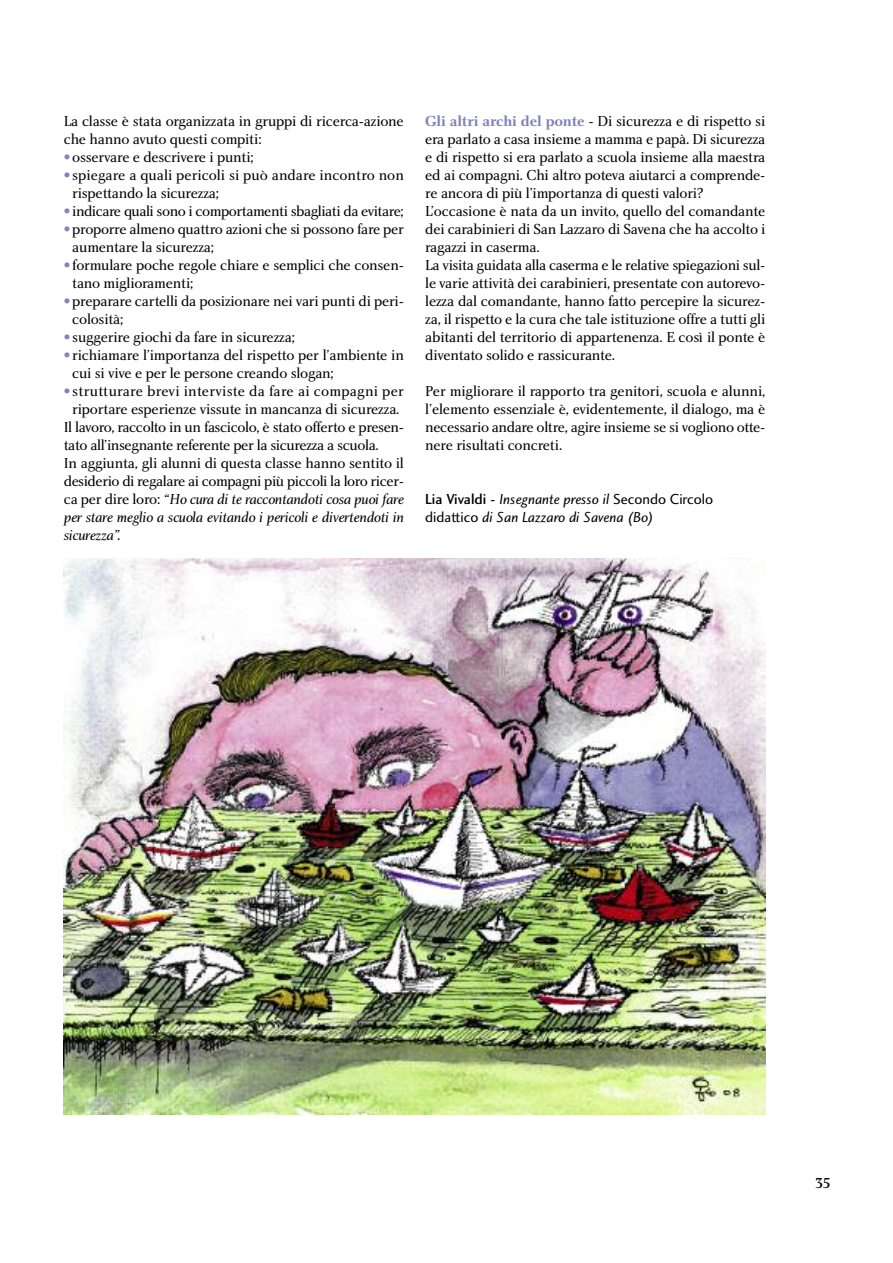
<style>
.page{position:relative;width:893px;height:1263px;background:#fff}
.page>*{position:absolute;margin:0;border:0;box-sizing:border-box;transform-origin:0 0}
.t1{font:15px/18px "Charlotte Book Plain";letter-spacing:-.02em;color:#000}
.t2{font:15px/18px "Charlotte Book Italic Plain";letter-spacing:-.015em;color:#000;text-align:justify}
.t3{font:15px/18px "Charlotte Sans Book Italic Plain";color:#000}
.t4{font:15px "Charlotte Book Plain";letter-spacing:.01em;color:#000}
.t5{font:15px "Charlotte Medium Plain";color:#000}
.s1{color:#7f82bd}
.s2{font-family:"Charlotte Book Plain"}
.s3{font-family:"Charlotte Bold Plain";color:#7f82bd}
.s4{font-family:"Charlotte Sans Medium Plain"}
.s5{font-family:"Charlotte Sans Book Plain"}
</style>
<div class="page">
<img style="left:64px;top:558px;width:701px;height:556px">
<p class="t1" style="left:64px;top:113px;width:342px">La classe è stata organizzata in gruppi di ricerca-azione che hanno avuto questi compiti:</p>
<p class="t1" style="left:64px;top:149px;width:191px"><span class="s1">•</span>osservare e descrivere i punti;</p>
<p class="t1" style="left:72px;top:167px;width:333px;text-indent:-9px"><span class="s1">•</span> spiegare a quali pericoli si può andare incontro non rispettando la sicurezza;</p>
<p class="t1" style="left:64px;top:203px;width:341px"><span class="s1">•</span> indicare quali sono i comportamenti sbagliati da evitare;</p>
<p class="t1" style="left:72px;top:221px;width:333px;text-indent:-9px"><span class="s1">•</span>proporre almeno quattro azioni che si possono fare per aumentare la sicurezza;</p>
<p class="t1" style="left:72px;top:257px;width:333px;text-indent:-9px"><span class="s1">•</span> formulare poche regole chiare e semplici che consen&shy;tano miglioramenti;</p>
<p class="t1" style="left:72px;top:293px;width:333px;text-indent:-9px"><span class="s1">•</span>preparare cartelli da posizionare nei vari punti di peri&shy;colosità;</p>
<p class="t1" style="left:64px;top:329px;width:233px"><span class="s1">•</span> suggerire giochi da fare in sicurezza;</p>
<p class="t1" style="left:72px;top:347px;width:333px;text-indent:-9px"><span class="s1">•</span> richiamare l’importanza del rispetto per l’ambiente in cui si vive e per le persone creando slogan;</p>
<p class="t4" style="left:64px;top:385px;width:342px"><span class="s1">•</span> strutturare brevi interviste da fare ai compagni per</p>
<p class="t1" style="left:72px;top:401px;width:329px">riportare esperienze vissute in mancanza di sicurezza.</p>
<p class="t1" style="left:64px;top:419px;width:342px">Il lavoro, raccolto in un fascicolo, è stato offerto e presen-</p>
<p class="t1" style="left:64px;top:437px;width:316px">tato all’insegnante referente per la sicurezza a scuola.</p>
<p class="t1" style="left:64px;top:455px;width:342px">In aggiunta, gli alunni di questa classe hanno sentito il</p>
<p class="t1" style="left:64px;top:473px;width:342px">desiderio di regalare ai compagni più piccoli la loro ricer-</p>
<p class="t2" style="left:64px;top:491px;width:342px"><span class="s2">ca per dire loro:</span> “Ho cura di te raccontandoti cosa puoi fare per stare meglio a scuola evitando i pericoli e divertendoti in sicurezza”.</p>
<p class="t1" style="left:425px;top:113px;width:342px"><span class="s3">Gli altri archi del ponte</span> - Di sicurezza e di rispetto si era parlato a casa insieme a mamma e papà. Di sicurezza e di rispetto si era parlato a scuola insieme alla maestra ed ai compagni. Chi altro poteva aiutarci a comprende&shy;re ancora di più l’importanza di questi valori?<br>L’occasione è nata da un invito, quello del comandante dei carabinieri di San Lazzaro di Savena che ha accolto i ragazzi in caserma.<br>La visita guidata alla caserma e le relative spiegazioni sul&shy;le varie attività dei carabinieri, presentate con autorevo&shy;lezza dal comandante, hanno fatto percepire la sicurez&shy;za, il rispetto e la cura che tale istituzione offre a tutti gli abitanti del territorio di appartenenza. E così il ponte è diventato solido e rassicurante.</p>
<p class="t1" style="left:425px;top:383px;width:342px;text-align:justify">Per migliorare il rapporto tra genitori, scuola e alunni, l’elemento essenziale è, evidentemente, il dialogo, ma è necessario andare oltre, agire insieme se si vogliono otte&shy;nere risultati concreti.</p>
<p class="t3" style="left:425px;top:491px;width:289px"><span class="s4">Lia Vivaldi -</span> Insegnante presso il <span class="s5">Secondo Circolo didattico</span> di San Lazzaro di Savena (Bo)</p>
<p class="t5" style="left:815px;top:1177px;width:18px">35</p>
</div>
